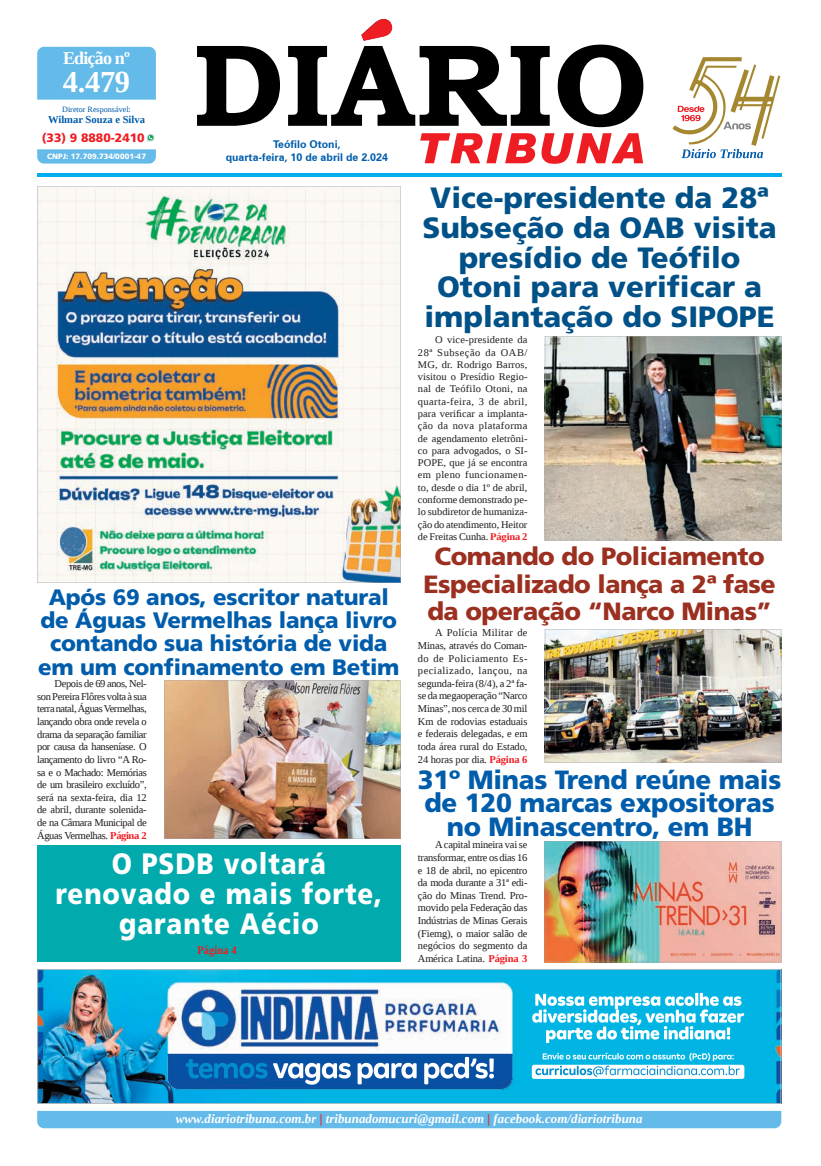
<style>
.page{position:relative;width:821px;height:1166px;background:#fff}
.page>*{position:absolute;margin:0;border:0;box-sizing:border-box;transform-origin:0 0}
.t1{font:700 30.45px "Liberation Serif";color:#fff}
.t2{font:900 29.4px/30.3px "Frutiger LT Std";letter-spacing:.035em;color:#fff;text-align:center;scale:.88 1}
.t3{font:900 29.31px/29.8px "Frutiger LT Std";color:#005187;text-align:center}
.t4{font:900 26.34px/23.7px "Frutiger LT Std";letter-spacing:-.01em;color:#015dab;text-align:center}
.t5{font:900 24.94px/27.6px "Frutiger LT Std";letter-spacing:-.02em;color:#9b2f20;text-align:center}
.t6{font:900 22.31px/23.2px "Frutiger LT Std";letter-spacing:-.01em;color:#015dab;text-align:center}
.t7{font:700 18.03px "Liberation Serif";letter-spacing:-.045em;color:#fff}
.t8{font:italic 700 12.95px "Liberation Serif";color:#fff}
.t9{font:900 12.16px "Frutiger LT Std";color:#ee1d23}
.t10{font:700 11.9px "Liberation Serif";letter-spacing:.005em;color:#ee1d23;scale:.88 1}
.t11{font:700 10.67px/12.6px "Zurich BT";color:#015dab;text-align:center}
.t12{font:700 10.59px "Liberation Serif";color:#015dab}
.t13{font:10.5px/12.6px "Liberation Serif";letter-spacing:-.015em;color:#231f20;text-align:justify}
.t14{font:10.24px/12.2px "Liberation Serif";letter-spacing:-.01em;color:#231f20;text-align:justify}
.t15{font:8.14px "Liberation Serif";color:#015dab}
.t16{font:900 7.7px "Frutiger LT Std";color:#fff}
.s1{font-weight:700;color:#ee1d23}
.s2{color:#ee1d23}
</style>
<div class="page">
<div style="left:37px;top:1111px;width:744px;height:17px;background:#64bae9"></div>
<hr style="left:37px;top:174px;width:744px;height:3px;background:#00aeef">
<svg style="left:197px;top:26px;width:446px;height:101px"></svg>
<svg style="left:361px;top:19px;width:31px;height:22px"></svg>
<svg style="left:420px;top:133px;width:223px;height:31px"></svg>
<svg style="left:673px;top:57px;width:108px;height:101px"></svg>
<div style="left:37px;top:47px;width:119px;height:53px;background:#64bae9"></div>
<svg style="left:37px;top:149px;width:119px;height:15px;background:#6ebeea"></svg>
<svg style="left:147px;top:134px;width:7px;height:8px"></svg>
<div style="left:37px;top:845px;width:364px;height:117px;background:#00aaad"></div>
<img style="left:37px;top:969px;width:744px;height:135px">
<img style="left:37px;top:186px;width:364px;height:397px">
<img style="left:545px;top:336px;width:236px;height:204px">
<img style="left:164px;top:680px;width:237px;height:159px">
<img style="left:545px;top:629px;width:236px;height:133px">
<img style="left:545px;top:841px;width:236px;height:121px">
<h3 class="t7" style="left:63px;top:45px;width:68px">Edição nº</h3>
<h1 class="t1" style="left:63px;top:61px;width:69px">4.479</h1>
<p class="t15" style="left:62px;top:104px;width:70px">Diretor Responsável:</p>
<p class="t12" style="left:48px;top:112px;width:99px">Wilmar Souza e Silva</p>
<p class="t9" style="left:42px;top:130px;width:104px">(33) 9 8880-2410</p>
<p class="t16" style="left:47px;top:151px;width:100px">CNPJ: 17.709.734/0001-47</p>
<p class="t11" style="left:226px;top:138px;width:164px">Teófilo Otoni,<br>quarta-feira, 10 de abril de 2.024</p>
<h3 class="t6" style="left:38px;top:585px;width:363px">Após 69 anos, escritor natural de Águas Vermelhas lança livro contando sua história de vida em um confinamento em Betim</h3>
<p class="t13" style="left:37px;top:677px;width:111px;text-indent:17px">Depois de 69 anos, Nel&shy;son Pereira Flôres volta à sua terra natal, Águas Vermelhas, lançando obra onde revela o drama da separação familiar por causa da hanseníase. O lançamento do livro “A Ro&shy;sa e o Machado: Memórias de um brasileiro excluído”, será na sexta-feira, dia 12 de abril, durante solenida&shy;de na Câmara Municipal de Águas Vermelhas. <span class="s1">Página 2</span></p>
<h2 class="t2" style="left:56px;top:848px;width:373px">O PSDB voltará renovado e mais forte, garante Aécio</h2>
<p class="t10" style="left:197px;top:942px;width:46px">Página 4</p>
<h3 class="t3" style="left:422px;top:183px;width:356px">Vice-presidente da 28ª<br>Subseção da OAB visita presídio de Teófilo<br>Otoni para verificar a implantação do SIPOPE</h3>
<p class="t14" style="left:418px;top:334px;width:111px;text-indent:17px">O vice-presidente da 28ª Subseção da OAB/ MG, dr. Rodrigo Barros, visitou o Presídio Regio&shy;nal de Teófilo Otoni, na quarta-feira, 3 de abril, para verificar a implanta&shy;ção da nova plataforma de agendamento eletrôni&shy;co para advogados, o SI-POPE, que já se encontra em pleno funcionamen&shy;to, desde o dia 1º de abril, conforme demonstrado pe&shy;lo subdiretor de humaniza&shy;ção do atendimento, Heitor de Freitas Cunha. <span class="s1">Página 2</span></p>
<h3 class="t5" style="left:424px;top:543px;width:354px">Comando do Policiamento<br>Especializado lança a 2ª fase da operação “Narco Minas”</h3>
<p class="t13" style="left:418px;top:626px;width:111px;text-indent:17px">A Polícia Militar de Minas, através do Coman&shy;do de Policiamento Es&shy;pecializado, lançou, na segunda-feira (8/4), a 2ª fa&shy;se da megaoperação “Narco Minas”, nos cerca de 30 mil Km de rodovias estaduais e federais delegadas, e em toda área rural do Estado, 24 horas por dia. <span class="s1">Página 6</span></p>
<h3 class="t4" style="left:418px;top:767px;width:365px">31º Minas Trend reúne mais de 120 marcas expositoras no Minascentro, em BH</h3>
<p class="t13" style="left:418px;top:838px;width:111px;text-indent:17px">A capital mineira vai se transformar, entre os dias 16 e 18 de abril, no epicentro da moda durante a 31ª edi&shy;ção do Minas Trend. Pro&shy;movido pela Federação das Indústrias de Minas Gerais (Fiemg), o maior salão de negócios do segmento da América Latina. <span class="s1">Página 3</span></p>
<p class="t8" style="left:176px;top:1110px;width:468px">www.diariotribuna.com.br <span class="s2">|</span> tribunadomucuri@gmail.com <span class="s2">|</span> facebook.com/diariotribuna</p>
</div>
